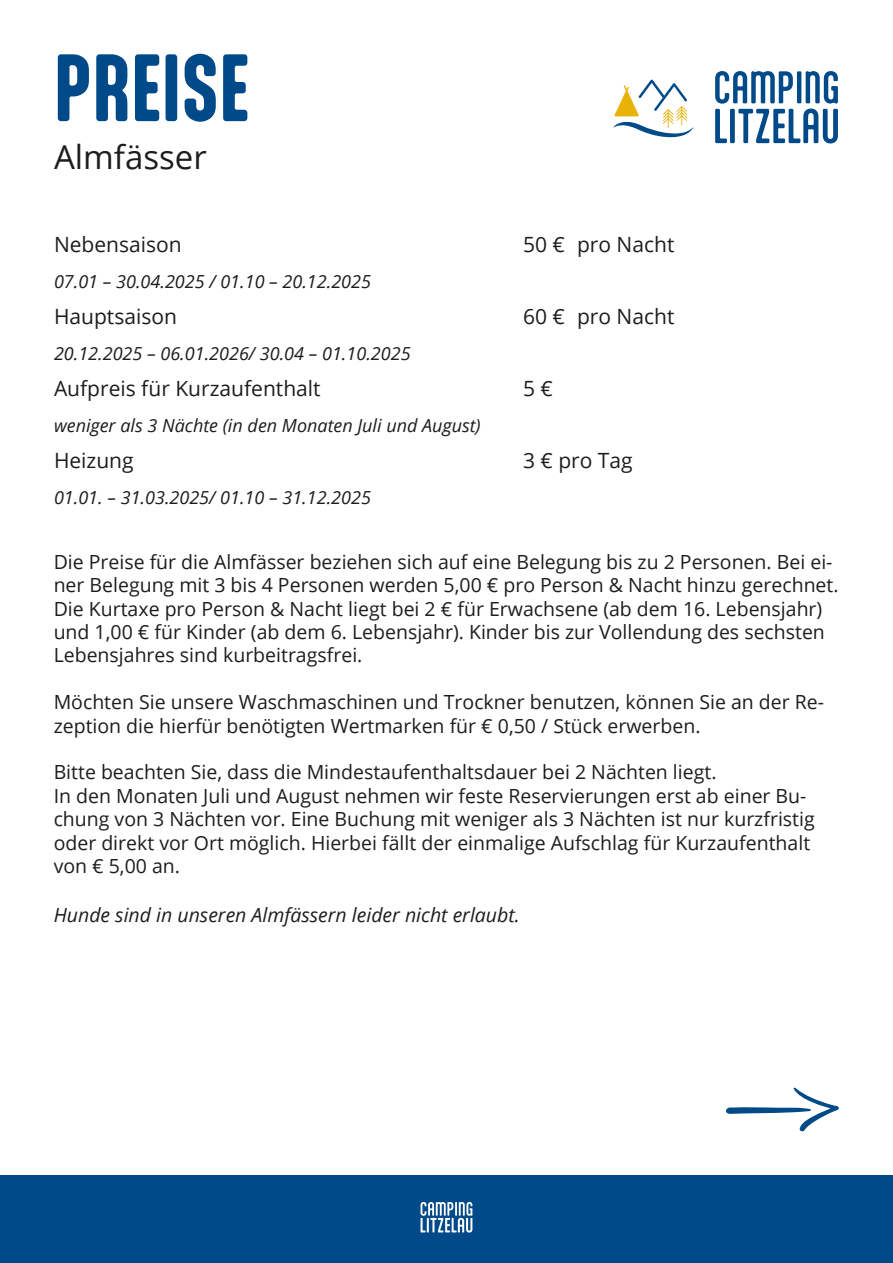
<style>
.page{position:relative;width:893px;height:1263px;background:#fff}
.page>*{position:absolute;margin:0;border:0;box-sizing:border-box;transform-origin:0 0}
.t1{font:700 81px "Aptly";letter-spacing:.01em;color:#004a89}
.t2{font:33px "Open Sans";color:#1d1d1b}
.t3{font:21px "Open Sans";color:#1d1d1b}
.t4{font:19.5px/23.4px "Open Sans";color:#1d1d1b}
.t5{font:italic 19.5px "Open Sans";color:#1d1d1b}
.t6{font:italic 18px "Open Sans";color:#1d1d1b}
</style>
<div class="page">
<svg style="left:715px;top:71px;width:123px;height:72px"></svg>
<svg style="left:613px;top:80px;width:80px;height:58px"></svg>
<svg style="left:726px;top:1087px;width:113px;height:44px"></svg>
<div style="left:0;top:1176px;width:893px;height:87px;background:#004a89"></div>
<svg style="left:421px;top:1202px;width:51px;height:30px"></svg>
<p class="t1" style="left:54px;top:38px;width:197px">PREISE</p>
<p class="t2" style="left:54px;top:135px;width:154px">Almfässer</p>
<p class="t3" style="left:54px;top:230px;width:129px">Nebensaison</p>
<p class="t6" style="left:54px;top:269px;width:319px">07.01 – 30.04.2025 / 01.10 – 20.12.2025</p>
<p class="t3" style="left:54px;top:302px;width:124px">Hauptsaison</p>
<p class="t6" style="left:54px;top:341px;width:358px">20.12.2025 – 06.01.2026/ 30.04 – 01.10.2025</p>
<p class="t3" style="left:54px;top:374px;width:268px">Aufpreis für Kurzaufenthalt</p>
<p class="t6" style="left:54px;top:413px;width:428px">weniger als 3 Nächte (in den Monaten Juli und August)</p>
<p class="t3" style="left:54px;top:446px;width:81px">Heizung</p>
<p class="t6" style="left:54px;top:485px;width:318px">01.01. – 31.03.2025/ 01.10 – 31.12.2025</p>
<p class="t3" style="left:523px;top:230px;width:153px">50 € pro Nacht</p>
<p class="t3" style="left:523px;top:302px;width:153px">60 € pro Nacht</p>
<p class="t3" style="left:523px;top:374px;width:31px">5 €</p>
<p class="t3" style="left:523px;top:446px;width:111px">3 € pro Tag</p>
<p class="t4" style="left:54px;top:549px;width:786px">Die Preise für die Almfässer beziehen sich auf eine Belegung bis zu 2 Personen. Bei ei&shy;ner Belegung mit 3 bis 4 Personen werden 5,00 € pro Person &amp; Nacht hinzu gerechnet.<br>Die Kurtaxe pro Person &amp; Nacht liegt bei 2 € für Erwachsene (ab dem 16. Lebensjahr) und 1,00 € für Kinder (ab dem 6. Lebensjahr). Kinder bis zur Vollendung des sechsten Lebensjahres sind kurbeitragsfrei.</p>
<p class="t4" style="left:54px;top:690px;width:772px">Möchten Sie unsere Waschmaschinen und Trockner benutzen, können Sie an der Re&shy;zeption die hierfür benötigten Wertmarken für € 0,50 / Stück erwerben.</p>
<p class="t4" style="left:54px;top:760px;width:664px">Bitte beachten Sie, dass die Mindestaufenthaltsdauer bei 2 Nächten liegt.</p>
<p class="t4" style="left:54px;top:783px;width:763px">In den Monaten Juli und August nehmen wir feste Reservierungen erst ab einer Bu&shy;chung von 3 Nächten vor. Eine Buchung mit weniger als 3 Nächten ist nur kurzfristig oder direkt vor Ort möglich. Hierbei fällt der einmalige Aufschlag für Kurzaufenthalt von € 5,00 an.</p>
<p class="t5" style="left:54px;top:901px;width:468px">Hunde sind in unseren Almfässern leider nicht erlaubt.</p>
</div>
